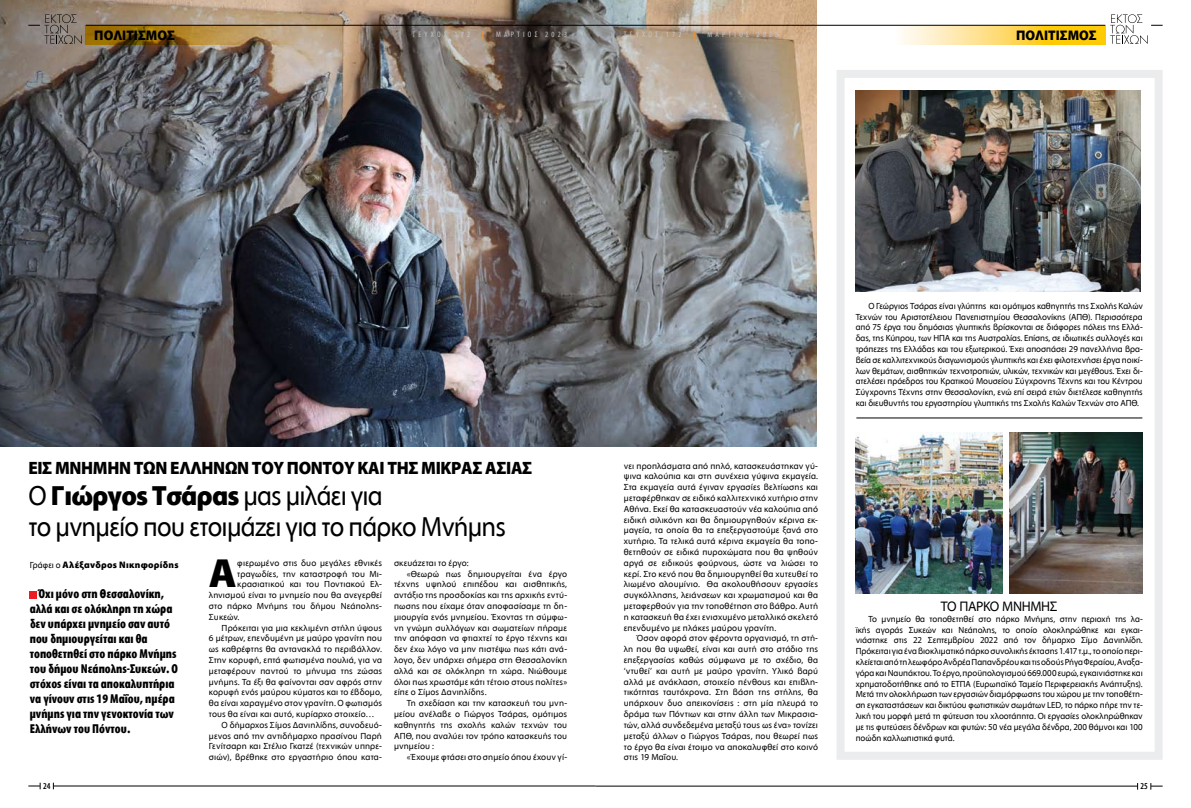
<style>
.page{position:relative;width:1191px;height:808px;background:#fff}
.page>*{position:absolute;margin:0;border:0;box-sizing:border-box;transform-origin:0 0}
.t1{font:700 41px "Myriad Greek";color:#000}
.t2{font:28px/31px "Myriad Greek";letter-spacing:-.03em;color:#000;scale:.95 1}
.t3{font:700 18px "Myriad Greek";letter-spacing:-.02em;color:#000;scale:.95 1}
.t4{font:700 14px "Myriad Greek";color:#000;scale:.95 1}
.t5{font:14px "Myriad Greek";letter-spacing:-.025em;color:#000}
.t6{font:700 13px/15px "Myriad Condensed Greek";color:#000}
.t7{font:700 9.5px "Myriad Greek";letter-spacing:.03em;color:#000}
.t8{font:9px/10.8px "Myriad Greek";letter-spacing:.015em;color:#000;text-align:justify}
.t9{font:500 9px "Myriad Condensed Greek";color:#000}
.t10{font:8px "Myriad Condensed Greek";letter-spacing:.4em;color:#c6c8ca}
.t11{font:700 8px "Myriad Condensed Greek";color:#f7931e}
.s1{font-weight:700}
.s2{font-weight:400;font-size:9px}
</style>
<div class="page">
<img style="left:0;top:0;width:816px;height:446px">
<hr style="left:595px;top:25px;width:510px;height:1px;background:#000">
<svg style="left:1110px;top:14px;width:52px;height:30px"></svg>
<hr style="left:86px;top:25px;width:509px;height:1px;background:#000">
<svg style="left:28px;top:14px;width:54px;height:30px;background:#817871"></svg>
<hr style="left:54px;top:786px;width:541px;height:1px;background:#000">
<svg style="left:28px;top:783px;width:13px;height:6px"></svg>
<hr style="left:595px;top:786px;width:542px;height:1px;background:#000">
<svg style="left:1150px;top:783px;width:12px;height:7px"></svg>
<div style="left:836px;top:70px;width:326px;height:690px;border:8px solid #ebeced"></div>
<img style="left:855px;top:91px;width:285px;height:200px">
<img style="left:855px;top:432px;width:148px;height:161px">
<img style="left:1009px;top:432px;width:133px;height:161px">
<svg style="left:86px;top:25px;width:227px;height:19px;background:#a07e39"></svg>
<svg style="left:878px;top:25px;width:227px;height:19px;background:#f4d672"></svg>
<div style="left:30px;top:591px;width:7px;height:7px;background:#ed1c24"></div>
<hr style="left:856px;top:417px;width:286px;height:1px;background:#000">
<h3 class="t4" style="left:94px;top:28px;width:86px">ΠΟΛΙΤΙΣΜΟΣ</h3>
<h3 class="t4" style="left:1016px;top:28px;width:86px">ΠΟΛΙΤΙΣΜΟΣ</h3>
<p class="t10" style="left:412px;top:30px;width:59px">ΤΕΥΧΟΣ 172</p>
<p class="t11" style="left:482px;top:30px;width:3px">|</p>
<p class="t10" style="left:496px;top:30px;width:72px">ΜΑΡΤΙΟΣ 2023</p>
<p class="t10" style="left:624px;top:30px;width:59px">ΤΕΥΧΟΣ 172</p>
<p class="t11" style="left:693px;top:30px;width:3px">|</p>
<p class="t10" style="left:707px;top:30px;width:72px">ΜΑΡΤΙΟΣ 2023</p>
<h3 class="t3" style="left:28px;top:458px;width:532px">ΕΙΣ ΜΝΗΜΗΝ ΤΩΝ ΕΛΛΗΝΩΝ ΤΟΥ ΠΟΝΤΟΥ ΚΑΙ ΤΗΣ ΜΙΚΡΑΣ ΑΣΙΑΣ</h3>
<h2 class="t2" style="left:28px;top:481px;width:504px">O <span class="s1">Γιώργος Τσάρας</span> μας μιλάει για<br>το μνημείο που ετοιμάζει για το πάρκο Μνήμης</h2>
<p class="t7" style="left:30px;top:560px;width:150px"><span class="s2">Γράφει ο</span> Αλέξανδρος Νικηφορίδης</p>
<p class="t6" style="left:30px;top:587px;width:150px;text-indent:9px">Όχι μόνο στη Θεσσαλονίκη, αλλά και σε ολόκληρη τη χώρα δεν υπάρχει μνημείο σαν αυτό που δημιουργείται και θα τοποθετηθεί στο πάρκο Μνήμης του δήμου Νεάπολης-Συκεών. Ο στόχος είναι τα αποκαλυπτήρια να γίνουν στις 19 Μαΐου, ημέρα μνήμης για την γενοκτονία των<br>Ελλήνων του Πόντου.</p>
<h1 class="t1" style="left:209px;top:552px;width:29px">Α</h1>
<p class="t8" style="left:237px;top:558px;width:146px">φιερωμένο στις δυο μεγάλες εθνικές</p>
<p class="t8" style="left:237px;top:569px;width:146px">τραγωδίες, την καταστροφή του Μι-</p>
<p class="t8" style="left:237px;top:579px;width:146px">κρασιατικού και του Ποντιακού Ελ-</p>
<p class="t8" style="left:209px;top:590px;width:175px">ληνισμού είναι το μνημείο που θα ανεγερθεί</p>
<p class="t8" style="left:209px;top:601px;width:175px">στο πάρκο Μνήμης του δήμου Νεάπολης-</p>
<p class="t8" style="left:209px;top:612px;width:32px">Συκεών.</p>
<p class="t8" style="left:222px;top:623px;width:162px">Πρόκειται για μια κεκλιμένη στήλη ύψους</p>
<p class="t8" style="left:209px;top:633px;width:175px">6 μέτρων, επενδυμένη με μαύρο γρανίτη που</p>
<p class="t8" style="left:209px;top:644px;width:175px">ως καθρέφτης θα αντανακλά το περιβάλλον.</p>
<p class="t8" style="left:209px;top:655px;width:175px">Στην κορυφή, επτά φωτισμένα πουλιά, για να</p>
<p class="t8" style="left:209px;top:666px;width:175px">μεταφέρουν παντού το μήνυμα της ζώσας</p>
<p class="t8" style="left:209px;top:677px;width:175px">μνήμης. Τα έξι θα φαίνονται σαν αφρός στην</p>
<p class="t8" style="left:209px;top:687px;width:175px">κορυφή ενός μαύρου κύματος και το έβδομο,</p>
<p class="t8" style="left:209px;top:698px;width:175px">θα είναι χαραγμένο στον γρανίτη. Ο φωτισμός</p>
<p class="t8" style="left:209px;top:709px;width:167px">τους θα είναι και αυτό, κυρίαρχο στοιχείο…</p>
<p class="t8" style="left:222px;top:720px;width:162px">Ο δήμαρχος Σίμος Δανιηλίδης, συνοδευό-</p>
<p class="t8" style="left:209px;top:731px;width:175px">μενος από την αντιδήμαρχο πρασίνου Παρή</p>
<p class="t8" style="left:209px;top:741px;width:175px">Γενίτσαρη και Στέλιο Γκατζέ (τεχνικών υπηρε-</p>
<p class="t8" style="left:209px;top:752px;width:175px">σιών), βρέθηκε στο εργαστήριο όπου κατα-</p>
<p class="t8" style="left:394px;top:558px;width:76px">σκευάζεται το έργο:</p>
<p class="t8" style="left:407px;top:569px;width:162px">«Θεωρώ πως δημιουργείται ένα έργο</p>
<p class="t8" style="left:394px;top:579px;width:175px">τέχνης υψηλού επιπέδου και αισθητικής,</p>
<p class="t8" style="left:394px;top:590px;width:175px">αντάξιο της προσδοκίας και της αρχικής εντύ-</p>
<p class="t8" style="left:394px;top:601px;width:175px">πωσης που είχαμε όταν αποφασίσαμε τη δη-</p>
<p class="t8" style="left:394px;top:612px;width:175px">μιουργία ενός μνημείου. Έχοντας τη σύμφω-</p>
<p class="t8" style="left:394px;top:623px;width:175px">νη γνώμη συλλόγων και σωματείων πήραμε</p>
<p class="t8" style="left:394px;top:633px;width:175px">την απόφαση να φτιαχτεί το έργο τέχνης και</p>
<p class="t8" style="left:394px;top:644px;width:175px">δεν έχω λόγο να μην πιστέψω πως κάτι ανά-</p>
<p class="t8" style="left:394px;top:655px;width:175px">λογο, δεν υπάρχει σήμερα στη Θεσσαλονίκη</p>
<p class="t8" style="left:394px;top:666px;width:175px">αλλά και σε ολόκληρη τη χώρα. Νιώθουμε</p>
<p class="t8" style="left:394px;top:677px;width:175px">όλοι πως χρωστάμε κάτι τέτοιο στους πολίτες»</p>
<p class="t8" style="left:394px;top:687px;width:94px">είπε ο Σίμος Δανιηλίδης.</p>
<p class="t8" style="left:407px;top:698px;width:162px">Τη σχεδίαση και την κατασκευή του μνη-</p>
<p class="t8" style="left:394px;top:709px;width:175px">μείου ανέλαβε ο Γιώργος Τσάρας, ομότιμος</p>
<p class="t8" style="left:394px;top:720px;width:175px">καθηγητής της σχολής καλών τεχνών του</p>
<p class="t8" style="left:394px;top:731px;width:175px">ΑΠΘ, που αναλύει τον τρόπο κατασκευής του</p>
<p class="t8" style="left:394px;top:741px;width:42px">μνημείου :</p>
<p class="t8" style="left:407px;top:752px;width:162px">«Έχουμε φτάσει στο σημείο όπου έχουν γί-</p>
<p class="t8" style="left:624px;top:461px;width:196px">νει προπλάσματα από πηλό, κατασκευάστηκαν γύ&shy;ψινα καλούπια και στη συνέχεια γύψινα εκμαγεία.<br>Στα εκμαγεία αυτά έγιναν εργασίες βελτίωσης και μεταφέρθηκαν σε ειδικό καλλιτεχνικό χυτήριο στην Αθήνα. Εκεί θα κατασκευαστούν νέα καλούπια από ειδική σιλικόνη και θα δημιουργηθούν κέρινα εκ&shy;μαγεία, τα οποία θα τα επεξεργαστούμε ξανά στο χυτήριο. Τα τελικά αυτά κέρινα εκμαγεία θα τοπο&shy;θετηθούν σε ειδικά πυροχώματα που θα ψηθούν αργά σε ειδικούς φούρνους, ώστε να λιώσει το κερί. Στο κενό που θα δημιουργηθεί θα χυτευθεί το λιωμένο αλουμίνιο. Θα ακολουθήσουν εργασίες συγκόλλησης, λειάνσεων και χρωματισμού και θα μεταφερθούν για την τοποθέτηση στο βάθρο. Αυτή η κατασκευή θα έχει ενισχυμένο μεταλλικό σκελετό επενδυμένο με πλάκες μαύρου γρανίτη.</p>
<p class="t8" style="left:624px;top:633px;width:196px;text-indent:13px">Όσον αφορά στον φέροντα οργανισμό, τη στή&shy;λη που θα υψωθεί, είναι και αυτή στο στάδιο της επεξεργασίας καθώς σύμφωνα με το σχέδιο, θα ‘ντυθεί’ και αυτή με μαύρο γρανίτη. Υλικό βαρύ αλλά με ανάκλαση, στοιχείο πένθους και επιβλη&shy;τικότητας ταυτόχρονα. Στη βάση της στήλης, θα υπάρχουν δυο απεικονίσεις : στη μία πλευρά το δράμα των Πόντιων και στην άλλη των Μικρασια&shy;τών, αλλά συνδεδεμένα μεταξύ τους ως ένα» τονίζει μεταξύ άλλων ο Γιώργος Τσάρας, που θεωρεί πως το έργο θα είναι έτοιμο να αποκαλυφθεί στο κοινό στις 19 Μαΐου.</p>
<p class="t8" style="left:855px;top:301px;width:289px;text-indent:13px">Ο Γεώργιος Τσάρας είναι γλύπτης και ομότιμος καθηγητής της Σχολής Καλών Τεχνών του Αριστοτέλειου Πανεπιστημίου Θεσσαλονίκης (ΑΠΘ). Περισσότερα από 75 έργα του δημόσιας γλυπτικής βρίσκονται σε διάφορες πόλεις της Ελλά&shy;δας, της Κύπρου, των ΗΠΑ και της Αυστραλίας. Επίσης, σε ιδιωτικές συλλογές και τράπεζες της Ελλάδας και του εξωτερικού. Έχει αποσπάσει 29 πανελλήνια βρα&shy;βεία σε καλλιτεχνικούς διαγωνισμούς γλυπτικής και έχει φιλοτεχνήσει έργα ποικί&shy;λων θεμάτων, αισθητικών τεχνοτροπιών, υλικών, τεχνικών και μεγέθους. Έχει δι&shy;ατελέσει πρόεδρος του Κρατικού Μουσείου Σύγχρονης Τέχνης και του Κέντρου Σύγχρονης Τέχνης στην Θεσσαλονίκη, ενώ επί σειρά ετών διετέλεσε καθηγητής και διευθυντής του εργαστηρίου γλυπτικής της Σχολής Καλών Τεχνών στο ΑΠΘ.</p>
<h3 class="t5" style="left:941px;top:599px;width:118px">ΤΟ ΠΑΡΚΟ ΜΝΗΜΗΣ</h3>
<p class="t8" style="left:855px;top:614px;width:289px;text-indent:13px">Το μνημείο θα τοποθετηθεί στο πάρκο Μνήμης, στην περιοχή της λα&shy;ϊκής αγοράς Συκεών και Νεάπολης, το οποίο ολοκληρώθηκε και εγκαι&shy;νιάστηκε στις 22 Σεπτεμβρίου 2022 από τον δήμαρχο Σίμο Δανιηλίδη.<br>Πρόκειται για ένα βιοκλιματικό πάρκο συνολικής έκτασης 1.417 τ.μ., το οποίο περι&shy;κλείεται από τη λεωφόρο Ανδρέα Παπανδρέου και τις οδούς Ρήγα Φεραίου, Αναξα&shy;γόρα και Ναυπάκτου. Το έργο, προϋπολογισμού 669.000 ευρώ, εγκαινιάστηκε και χρηματοδοτήθηκε από το ΕΤΠΑ (Ευρωπαϊκό Ταμείο Περιφερειακής Ανάπτυξης).<br>Μετά την ολοκλήρωση των εργασιών διαμόρφωσης του χώρου με την τοποθέτη&shy;ση εγκαταστάσεων και δικτύου φωτιστικών σωμάτων LED, το πάρκο πήρε την τε&shy;λική του μορφή μετά τη φύτευση του χλοοτάπητα. Οι εργασίες ολοκληρώθηκαν με τις φυτεύσεις δένδρων και φυτών: 50 νέα μεγάλα δένδρα, 200 θάμνοι και 100 ποώδη καλλωπιστικά φυτά.</p>
<p class="t9" style="left:43px;top:782px;width:9px">24</p>
<p class="t9" style="left:1140px;top:782px;width:9px">25</p>
</div>
